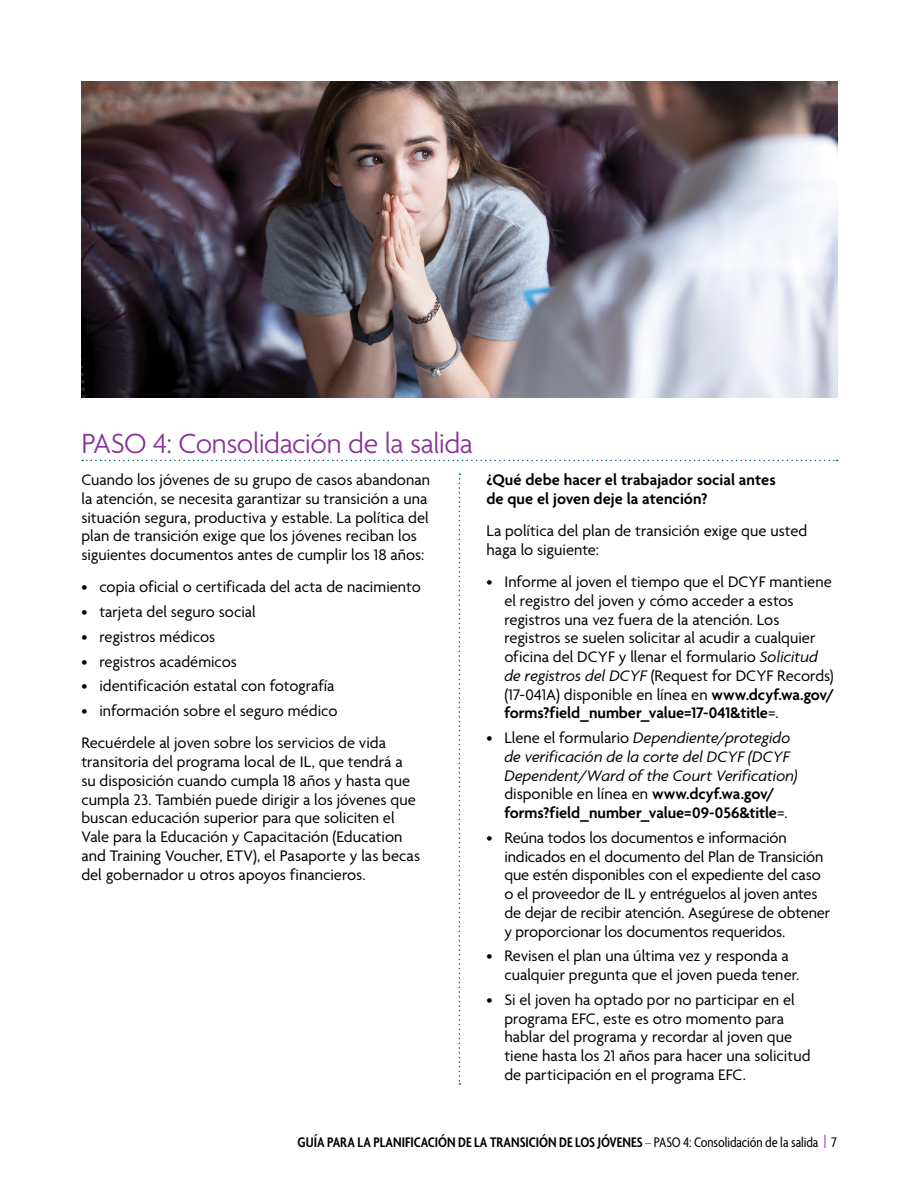
<style>
.page{position:relative;width:918px;height:1188px;background:#fff}
.page>*{position:absolute;margin:0;border:0;box-sizing:border-box;transform-origin:0 0}
.t1{font:300 30px "Agenda";letter-spacing:-.02em;color:#863399}
.t2{font:16.5px/18.8px "Agenda";color:#000}
.t3{font:italic 16.5px/18.8px "Agenda";color:#000}
.t4{font:600 16.5px/18.8px "Agenda";letter-spacing:.005em;color:#000}
.t5{font:600 condensed 15px "Agenda";color:#000}
.s1{font-style:italic}
.s2{font-weight:600}
.s3{font-style:normal}
.s4{font-weight:600;font-style:normal}
.s5{font-weight:400;color:#863399}
.s6{font-weight:400}
</style>
<div class="page">
<svg style="left:82px;top:460px;width:756px;height:1px"></svg>
<img style="left:81px;top:81px;width:756px;height:316px">
<svg style="left:459px;top:473px;width:1px;height:612px"></svg>
<h1 class="t1" style="left:81px;top:427px;width:393px">PASO 4: Consolidación de la salida</h1>
<p class="t2" style="left:81px;top:472px;width:350px">Cuando los jóvenes de su grupo de casos abandonan la atención, se necesita garantizar su transición a una situación segura, productiva y estable. La política del plan de transición exige que los jóvenes reciban los siguientes documentos antes de cumplir los 18 años:</p>
<p class="t2" style="left:81px;top:579px;width:341px">• copia oficial o certificada del acta de nacimiento</p>
<p class="t2" style="left:81px;top:604px;width:176px">• tarjeta del seguro social</p>
<p class="t2" style="left:81px;top:628px;width:135px">• registros médicos</p>
<p class="t2" style="left:81px;top:653px;width:157px">• registros académicos</p>
<p class="t2" style="left:81px;top:678px;width:255px">• identificación estatal con fotografía</p>
<p class="t2" style="left:81px;top:696px;width:306px;line-height:32.2px">• información sobre el seguro médico<br>Recuérdele al joven sobre los servicios de vida</p>
<p class="t2" style="left:81px;top:754px;width:340px">transitoria del programa local de IL, que tendrá a su disposición cuando cumpla 18 años y hasta que cumpla 23. También puede dirigir a los jóvenes que buscan educación superior para que soliciten el Vale para la Educación y Capacitación (Education and Training Voucher, ETV), el Pasaporte y las becas del gobernador u otros apoyos financieros.</p>
<p class="t4" style="left:486px;top:472px;width:291px">¿Qué debe hacer el trabajador social antes de que el joven deje la atención?</p>
<p class="t2" style="left:486px;top:523px;width:323px">La política del plan de transición exige que usted haga lo siguiente:</p>
<p class="t2" style="left:504px;top:574px;width:331px;text-indent:-18px">• Informe al joven el tiempo que el DCYF mantiene el registro del joven y cómo acceder a estos registros una vez fuera de la atención. Los registros se suelen solicitar al acudir a cualquier oficina del DCYF y llenar el formulario <span class="s1">Solicitud de registros del DCYF</span> (Request for DCYF Records) (17-041A) disponible en línea en <span class="s2">www.dcyf.wa.gov/ forms?field_number_value=17-041&amp;title</span>=.</p>
<p class="t3" style="left:504px;top:729px;width:295px;text-indent:-18px"><span class="s3">• Llene el formulario</span> Dependiente/protegido de verificación de la corte del DCYF (DCYF Dependent/Ward of the Court Verification) <span class="s3">disponible en línea en</span> <span class="s4">www.dcyf.wa.gov/ forms?field_number_value=09-056&amp;title</span><span class="s3">=.</span></p>
<p class="t2" style="left:504px;top:829px;width:327px;text-indent:-18px">• Reúna todos los documentos e información indicados en el documento del Plan de Transición que estén disponibles con el expediente del caso o el proveedor de IL y entréguelos al joven antes de dejar de recibir atención. Asegúrese de obtener y proporcionar los documentos requeridos.</p>
<p class="t2" style="left:504px;top:948px;width:296px;text-indent:-18px">• Revisen el plan una última vez y responda a cualquier pregunta que el joven pueda tener.</p>
<p class="t2" style="left:504px;top:991px;width:308px;text-indent:-18px">• Si el joven ha optado por no participar en el programa EFC, este es otro momento para hablar del programa y recordar al joven que tiene hasta los 21 años para hacer una solicitud de participación en el programa EFC.</p>
<p class="t5" style="left:298px;top:1134px;width:541px">GUÍA PARA LA PLANIFICACIÓN DE LA TRANSICIÓN DE LOS JÓVENES <span class="s5">–</span> <span class="s6">PASO 4: Consolidación de la salida</span> <span class="s5">|</span> <span class="s6">7</span></p>
</div>
